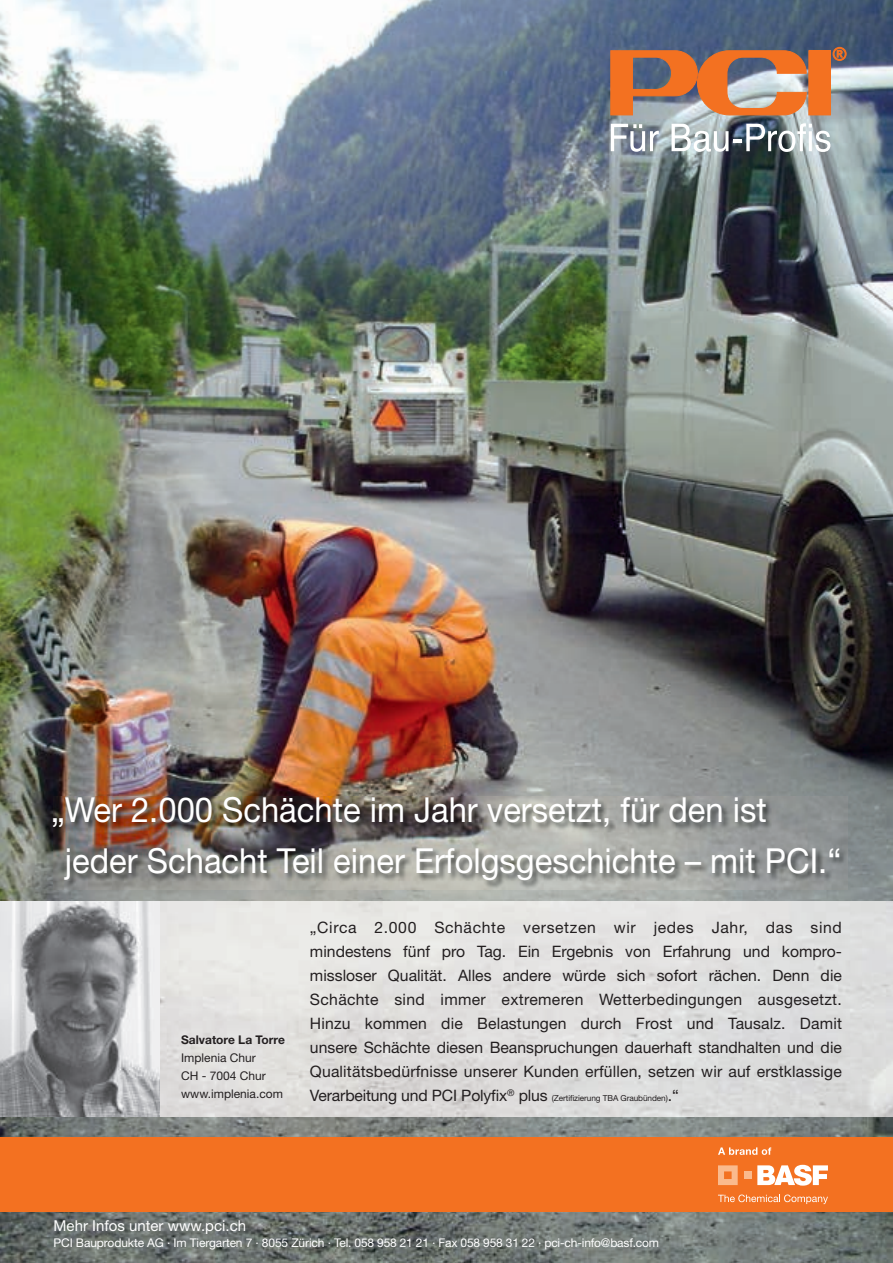
<style>
.page{position:relative;width:893px;height:1263px;background:#fff}
.page>*{position:absolute;margin:0;border:0;box-sizing:border-box;transform-origin:0 0}
.t1{font:34.5px/51px "Helvetica Neue";color:#fff;scale:.95 1}
.t2{font:15.75px/24px "Helvetica Neue";letter-spacing:-.01em;color:#231f20;text-align:justify}
.t3{font:15px "Helvetica Neue";color:#fff}
.t4{font:12px "Helvetica Neue";letter-spacing:-.015em;color:#fff}
.t5{font:12px/18px "Helvetica Neue";color:#231f20}
.t6{font:700 12px "Helvetica Neue";color:#231f20}
.s1{font-size:8.25px}
</style>
<div class="page">
<img style="left:0;top:0;width:893px;height:1263px">
<div style="left:0;top:1137px;width:893px;height:75px;background:#f37121"></div>
<svg style="left:718px;top:1194px;width:110px;height:10px"></svg>
<svg style="left:757px;top:1165px;width:71px;height:20px"></svg>
<svg style="left:718px;top:1165px;width:20px;height:20px"></svg>
<div style="left:744px;top:1171px;width:7px;height:8px;background:#faba8d"></div>
<svg style="left:718px;top:1147px;width:53px;height:8px"></svg>
<div style="left:809px;top:51px;width:21px;height:64px;background:#f37121"></div>
<div style="left:809px;top:51px;width:22px;height:64px;border:1px solid #f37121"></div>
<svg style="left:610px;top:50px;width:196px;height:65px;background:#c28461"></svg>
<svg style="left:611px;top:124px;width:48px;height:28px"></svg>
<svg style="left:671px;top:123px;width:159px;height:29px"></svg>
<svg style="left:833px;top:47px;width:13px;height:14px"></svg>
<img style="left:160px;top:902px;width:733px;height:214px">
<img style="left:0;top:902px;width:160px;height:214px">
<img style="left:53px;top:797px;width:795px;height:92px">
<h1 class="t1" style="left:65px;top:784px;width:819px;text-indent:-14px">„ Wer 2.000 Schächte im Jahr versetzt, für den ist jeder Schacht Teil einer Erfolgsgeschichte – mit PCI.“</h1>
<p class="t6" style="left:181px;top:1032px;width:105px">Salvatore La Torre</p>
<p class="t5" style="left:181px;top:1048px;width:103px">Implenia Chur<br>CH - 7004 Chur www.implenia.com</p>
<p class="t2" style="left:310px;top:915px;width:533px">„Circa 2.000 Schächte versetzen wir jedes Jahr, das sind mindestens fünf pro Tag. Ein Ergebnis von Erfahrung und kompro&shy;missloser Qualität. Alles andere würde sich sofort rächen. Denn die Schächte sind immer extremeren Wetterbedingungen ausgesetzt.<br>Hinzu kommen die Belastungen durch Frost und Tausalz. Damit unsere Schächte diesen Beanspruchungen dauerhaft standhalten und die Qualitätsbedürfnisse unserer Kunden erfüllen, setzen wir auf erstklassige Verarbeitung und PCI Polyfix<sup>®</sup> plus <span class="s1">(Zertifizierung TBA Graubünden)</span>.“</p>
<p class="t3" style="left:54px;top:1216px;width:194px">Mehr Infos unter www.pci.ch</p>
<p class="t4" style="left:54px;top:1236px;width:607px">PCI Bauprodukte AG · Im Tiergarten 7 · 8055 Zürich · Tel. 058 958 21 21 · Fax 058 958 31 22 · pci-ch-info@basf.com</p>
</div>
